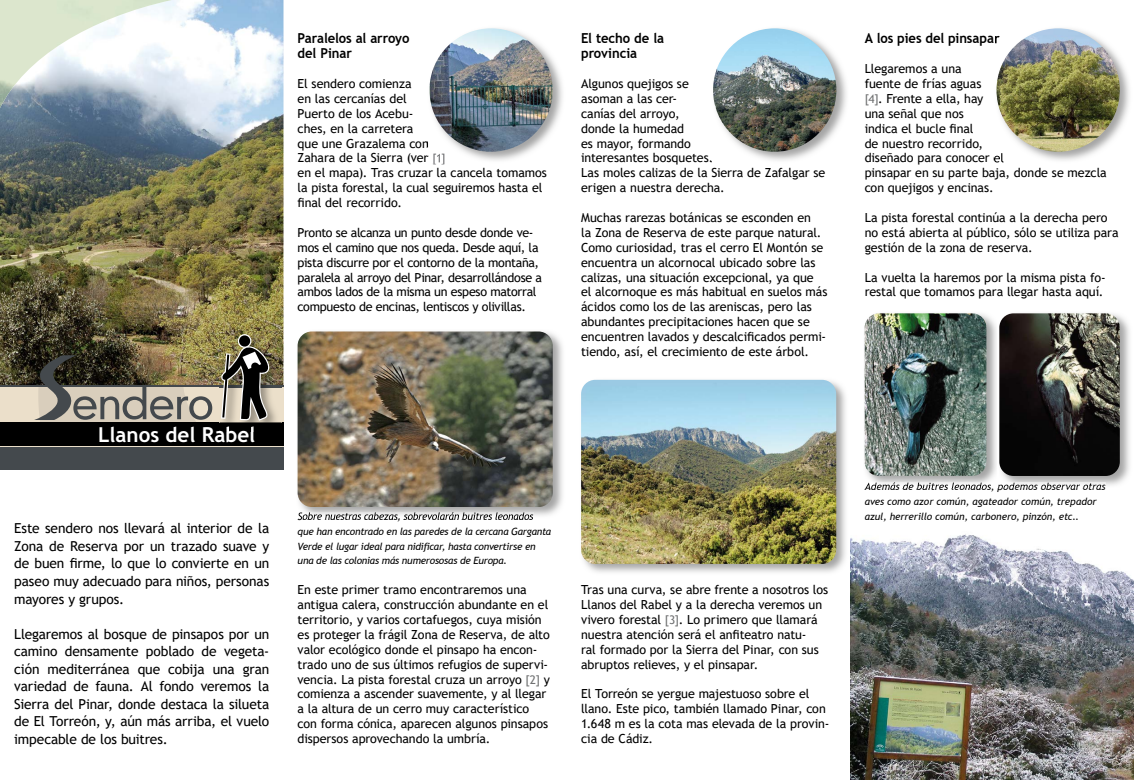
<style>
.page{position:relative;width:1134px;height:780px;background:#fff}
.page>*{position:absolute;margin:0;border:0;box-sizing:border-box;transform-origin:0 0}
.t1{font:700 20.62px "Trebuchet MS";color:#fff}
.t2{font:13.75px/17.5px "Trebuchet MS";letter-spacing:-.005em;color:#000;text-align:justify}
.t3{font:700 13.75px/14.9px "Trebuchet MS";letter-spacing:-.005em;color:#000;scale:.95 1}
.t4{font:12.5px/14.9px "Trebuchet MS";letter-spacing:-.005em;color:#000}
.t5{font:12.5px/14.9px "Trebuchet MS";letter-spacing:-.025em;color:#000}
.t6{font:italic 10px/14.9px "Trebuchet MS";letter-spacing:-.01em;color:#000}
.s1{font-size:11.88px;color:#707172}
</style>
<div class="page">
<img style="left:0;top:0;width:283px;height:385px">
<img style="left:0;top:0;width:172px;height:108px">
<div style="left:0;top:387px;width:283px;height:82px;background:#ebdfca"></div>
<img style="left:34px;top:355px;width:178px;height:67px">
<div style="left:0;top:422px;width:283px;height:24px;background:#000"></div>
<div style="left:0;top:447px;width:283px;height:22px;background:#44494d"></div>
<hr style="left:0;top:385px;width:283px;height:2px;background:#44494d">
<img style="left:220px;top:332px;width:62px;height:91px">
<img style="left:220px;top:426px;width:34px;height:5px">
<img style="left:221px;top:334px;width:48px;height:86px">
<img style="left:433px;top:28px;width:130px;height:135px">
<svg style="left:428px;top:138px;width:16px;height:25px"></svg>
<img style="left:429px;top:28px;width:124px;height:124px;border-radius:62px">
<img style="left:713px;top:28px;width:134px;height:133px">
<img style="left:713px;top:28px;width:123px;height:124px;border-radius:62px">
<img style="left:297px;top:334px;width:266px;height:182px">
<img style="left:298px;top:512px;width:235px;height:6px">
<img style="left:298px;top:331px;width:255px;height:176px">
<img style="left:586px;top:379px;width:260px;height:194px">
<img style="left:581px;top:380px;width:255px;height:184px">
<img style="left:999px;top:28px;width:131px;height:133px">
<svg style="left:995px;top:35px;width:4px;height:9px"></svg>
<svg style="left:995px;top:153px;width:9px;height:10px"></svg>
<img style="left:996px;top:28px;width:124px;height:124px;border-radius:62px">
<img style="left:864px;top:316px;width:266px;height:170px">
<img style="left:864px;top:482px;width:134px;height:5px">
<img style="left:865px;top:313px;width:121px;height:163px">
<img style="left:999px;top:482px;width:106px;height:5px">
<img style="left:998px;top:316px;width:1px;height:166px">
<img style="left:999px;top:313px;width:121px;height:163px">
<img style="left:850px;top:534px;width:284px;height:246px">
<h1 class="t1" style="left:98px;top:422px;width:159px">Llanos del Rabel</h1>
<p class="t2" style="left:14px;top:519px;width:257px">Este sendero nos llevará al interior de la Zona de Reserva por un trazado suave y de buen firme, lo que lo convierte en un paseo muy adecuado para niños, personas mayores y grupos.</p>
<p class="t2" style="left:14px;top:624px;width:257px">Llegaremos al bosque de pinsapos por un camino densamente poblado de vegeta&shy;ción mediterránea que cobija una gran variedad de fauna. Al fondo veremos la Sierra del Pinar, donde destaca la silueta de El Torreón, y, aún más arriba, el vuelo impecable de los buitres.</p>
<p class="t3" style="left:298px;top:31px;width:119px">Paralelos al arroyo del Pinar</p>
<p class="t4" style="left:298px;top:76px;width:251px">El sendero comienza<br>en las cercanías del<br>Puerto de los Acebu-<br>ches, en la carretera<br>que une Grazalema con<br>Zahara de la Sierra (ver <span class="s1">[1]<br></span>en el mapa). Tras cruzar la cancela tomamos la pista forestal, la cual seguiremos hasta el final del recorrido.</p>
<p class="t5" style="left:298px;top:225px;width:246px">Pronto se alcanza un punto desde donde ve&shy;mos el camino que nos queda. Desde aquí, la pista discurre por el contorno de la montaña, paralela al arroyo del Pinar, desarrollándose a ambos lados de la misma un espeso matorral compuesto de encinas, lentiscos y olivillas.</p>
<p class="t3" style="left:581px;top:31px;width:89px">El techo de la provincia</p>
<p class="t4" style="left:581px;top:76px;width:246px">Algunos quejigos se<br>asoman a las cer-<br>canías del arroyo,<br>donde la humedad<br>es mayor, formando<br>interesantes bosquetes.<br>Las moles calizas de la Sierra de Zafalgar se erigen a nuestra derecha.</p>
<p class="t4" style="left:581px;top:210px;width:248px">Muchas rarezas botánicas se esconden en<br>la Zona de Reserva de este parque natural.<br>Como curiosidad, tras el cerro El Montón se encuentra un alcornocal ubicado sobre las calizas, una situación excepcional, ya que<br>el alcornoque es más habitual en suelos más ácidos como los de las areniscas, pero las abundantes precipitaciones hacen que se encuentren lavados y descalcificados permi&shy;tiendo, así, el crecimiento de este árbol.</p>
<p class="t6" style="left:298px;top:508px;width:255px">Sobre nuestras cabezas, sobrevolarán buitres leonados que han encontrado en las paredes de la cercana Garganta Verde el lugar ideal para nidificar, hasta convertirse en una de las colonias más numerososas de Europa.</p>
<p class="t4" style="left:298px;top:582px;width:254px">En este primer tramo encontraremos una antigua calera, construcción abundante en el territorio, y varios cortafuegos, cuya misión es proteger la frágil Zona de Reserva, de alto valor ecológico donde el pinsapo ha encon&shy;trado uno de sus últimos refugios de supervi&shy;vencia. La pista forestal cruza un arroyo <span class="s1">[2]</span> y comienza a ascender suavemente, y al llegar a la altura de un cerro muy característico con forma cónica, aparecen algunos pinsapos dispersos aprovechando la umbría.</p>
<p class="t4" style="left:581px;top:582px;width:249px">Tras una curva, se abre frente a nosotros los Llanos del Rabel y a la derecha veremos un vivero forestal <span class="s1">[3]</span>. Lo primero que llamará nuestra atención será el anfiteatro natu-<br>ral formado por la Sierra del Pinar, con sus abruptos relieves, y el pinsapar.</p>
<p class="t4" style="left:581px;top:686px;width:250px">El Torreón se yergue majestuoso sobre el llano. Este pico, también llamado Pinar, con 1.648 m es la cota mas elevada de la provin&shy;cia de Cádiz.</p>
<p class="t3" style="left:865px;top:31px;width:144px">A los pies del pinsapar</p>
<p class="t4" style="left:865px;top:61px;width:244px">Llegaremos a una<br>fuente de frías aguas<br><span class="s1">[4]</span>. Frente a ella, hay<br>una señal que nos<br>indica el bucle final<br>de nuestro recorrido,<br>diseñado para conocer el<br>pinsapar en su parte baja, donde se mezcla con quejigos y encinas.</p>
<p class="t4" style="left:865px;top:210px;width:255px">La pista forestal continúa a la derecha pero no está abierta al público, sólo se utiliza para gestión de la zona de reserva.</p>
<p class="t4" style="left:865px;top:269px;width:243px">La vuelta la haremos por la misma pista fo&shy;restal que tomamos para llegar hasta aquí.</p>
<p class="t6" style="left:865px;top:479px;width:242px">Además de buitres leonados, podemos observar otras aves como azor común, agateador común, trepador azul, herrerillo común, carbonero, pinzón, etc..</p>
</div>
